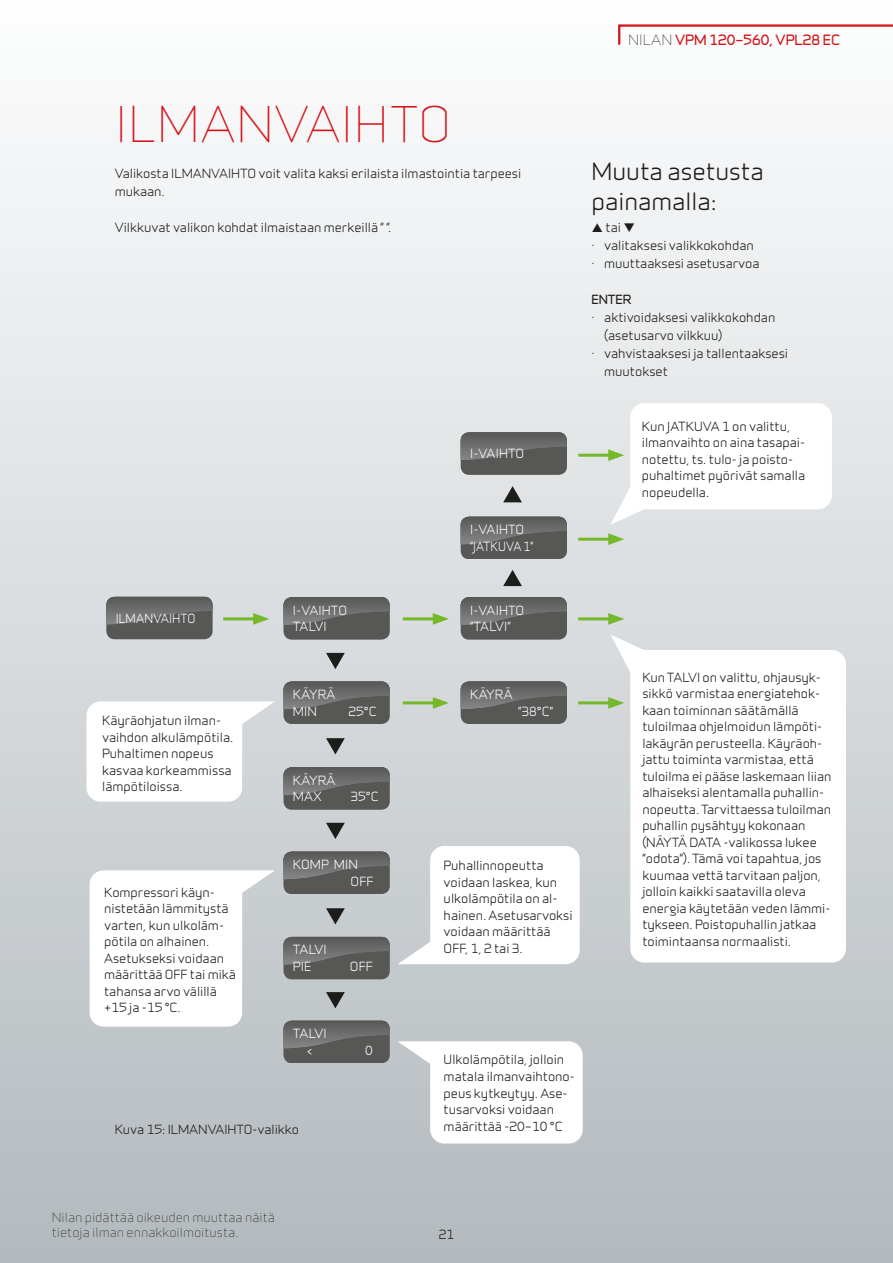
<style>
.page{position:relative;width:893px;height:1263px;background:#fff}
.page>*{position:absolute;margin:0;border:0;box-sizing:border-box;transform-origin:0 0}
.t1{font:46.5px "Infinity T Light";letter-spacing:.015em;color:#d51317}
.t2{font:22.5px/30px "Infinity T Medium";color:#1d1d1b}
.t3{font:13.5px "Infinity T Bold";letter-spacing:.005em;color:#d51317}
.t4{font:12px/16.5px "Infinity T Medium";color:#1d1d1b}
.t5{font:12px/16.5px "Infinity T Medium";letter-spacing:.015em;color:#fff}
.t6{font:12px/15px "Infinity T Light";color:#1d1d1b}
.t7{font:12px "Infinity T Medium";letter-spacing:.015em;color:#fff;scale:.92 1}
.t8{font:12px "Infinity T Bold";color:#1d1d1b}
.t9{font:12px "Infinity T Medium";letter-spacing:.015em;color:#fff;scale:.9 1}
.s1{font-family:"Infinity T Light";color:#1d1d1b}
</style>
<div class="page">
<div style="left:0;top:0;width:893px;height:1263px;background:linear-gradient(to bottom,#fdfefe,#b3b9bd)"></div>
<svg style="left:617px;top:23px;width:276px;height:24px"></svg>
<svg style="left:610px;top:635px;width:236px;height:327px"></svg>
<svg style="left:90px;top:870px;width:185px;height:156px"></svg>
<svg style="left:87px;top:701px;width:188px;height:101px"></svg>
<svg style="left:397px;top:1041px;width:186px;height:102px"></svg>
<svg style="left:397px;top:846px;width:183px;height:118px"></svg>
<hr style="left:223px;top:617px;width:36px;height:3px;background:#76b82a">
<svg style="left:253px;top:613px;width:16px;height:12px"></svg>
<hr style="left:403px;top:701px;width:35px;height:3px;background:#76b82a">
<svg style="left:433px;top:697px;width:16px;height:12px"></svg>
<hr style="left:578px;top:701px;width:36px;height:3px;background:#76b82a">
<svg style="left:608px;top:697px;width:16px;height:12px"></svg>
<hr style="left:403px;top:617px;width:35px;height:3px;background:#76b82a">
<svg style="left:433px;top:613px;width:16px;height:12px"></svg>
<hr style="left:578px;top:617px;width:36px;height:3px;background:#76b82a">
<svg style="left:608px;top:613px;width:16px;height:12px"></svg>
<hr style="left:578px;top:538px;width:36px;height:3px;background:#76b82a">
<svg style="left:608px;top:533px;width:16px;height:12px"></svg>
<hr style="left:578px;top:454px;width:36px;height:3px;background:#76b82a">
<svg style="left:608px;top:403px;width:224px;height:122px"></svg>
<svg style="left:106px;top:597px;width:107px;height:42px;background:#626161"></svg>
<svg style="left:283px;top:597px;width:107px;height:43px;background:#636362"></svg>
<svg style="left:283px;top:767px;width:107px;height:43px;background:#626261"></svg>
<svg style="left:461px;top:432px;width:106px;height:43px;background:#626261"></svg>
<svg style="left:283px;top:681px;width:107px;height:43px;background:#626261"></svg>
<svg style="left:461px;top:517px;width:106px;height:42px;background:#616160"></svg>
<svg style="left:283px;top:937px;width:107px;height:42px;background:#616160"></svg>
<svg style="left:283px;top:1021px;width:107px;height:42px;background:#616160"></svg>
<svg style="left:283px;top:851px;width:107px;height:43px;background:#626261"></svg>
<svg style="left:461px;top:597px;width:106px;height:43px;background:#626261"></svg>
<svg style="left:461px;top:681px;width:106px;height:43px;background:#616160"></svg>
<svg style="left:326px;top:653px;width:19px;height:16px"></svg>
<svg style="left:326px;top:908px;width:19px;height:16px"></svg>
<svg style="left:326px;top:992px;width:19px;height:16px"></svg>
<svg style="left:326px;top:738px;width:19px;height:16px"></svg>
<svg style="left:503px;top:570px;width:19px;height:16px"></svg>
<svg style="left:503px;top:486px;width:19px;height:16px"></svg>
<svg style="left:326px;top:823px;width:19px;height:16px"></svg>
<svg style="left:592px;top:223px;width:10px;height:9px"></svg>
<p class="t3" style="left:628px;top:30px;width:214px"><span class="s1">nilan</span> VPM 120–560, VPL28 EC</p>
<h1 class="t1" style="left:115px;top:91px;width:338px">I lmanvaihto</h1>
<p class="t4" style="left:115px;top:164px;width:408px;line-height:18px">Valikosta ILMANVAIHTO voit valita kaksi erilaista ilmastointia tarpeesi mukaan.</p>
<p class="t4" style="left:115px;top:219px;width:278px">Vilkkuvat valikon kohdat ilmaistaan merkeillä ” ”.</p>
<p class="t5" style="left:470px;top:445px;width:17px">i-vaihto</p>
<p class="t5" style="left:470px;top:521px;width:17px">i-vaihto ”jatk</p>
<p class="t9" style="left:498px;top:538px;width:41px">uva 1”</p>
<h2 class="t2" style="left:591px;top:155px;width:174px">Muuta asetusta painamalla:</h2>
<p class="t4" style="left:591px;top:218px;width:169px;line-height:18px;text-indent:14px">tai ❑<br>· valitaksesi valikkokohdan · muuttaaksesi asetusarvoa</p>
<p class="t8" style="left:591px;top:291px;width:41px">ENTER</p>
<p class="t4" style="left:591px;top:309px;width:185px">· aktivoidaksesi valikkokohdan</p>
<p class="t4" style="left:604px;top:327px;width:120px">(asetusarvo vilkkuu)</p>
<p class="t4" style="left:591px;top:345px;width:198px">· vahvistaaksesi ja tallentaaksesi</p>
<p class="t4" style="left:604px;top:363px;width:65px">muutokset</p>
<p class="t4" style="left:642px;top:417px;width:165px">Kun JATKUVA 1 on valittu, ilmanvaihto on aina tasapai&shy;notettu, ts. tulo- ja poisto&shy;puhaltimet pyörivät samalla nopeudella.</p>
<p class="t7" style="left:116px;top:610px;width:50px">ILMANvaihto</p>
<p class="t5" style="left:293px;top:601px;width:17px">i-vaihto talvi</p>
<p class="t4" style="left:102px;top:711px;width:133px">Käyräohjatun ilman&shy;vaihdon alkulämpötila.<br>Puhaltimen nopeus kasvaa korkeammissa lämpötiloissa.</p>
<p class="t4" style="left:104px;top:883px;width:133px">Kompressori käyn&shy;nistetään lämmitystä varten, kun ulkoläm&shy;pötila on alhainen.<br>Asetukseksi voidaan määrittää OFF tai mikä tahansa arvo välillä +15 ja -15 °C.</p>
<p class="t5" style="left:293px;top:686px;width:10px">käyrä min</p>
<p class="t5" style="left:348px;top:702px;width:30px">25°C</p>
<p class="t5" style="left:293px;top:771px;width:11px">käyrä max</p>
<p class="t5" style="left:350px;top:788px;width:30px">35°C</p>
<p class="t5" style="left:293px;top:856px;width:10px">komp</p>
<p class="t5" style="left:334px;top:856px;width:9px">min</p>
<p class="t5" style="left:351px;top:872px;width:9px">off</p>
<p class="t5" style="left:293px;top:941px;width:8px">talvi pie</p>
<p class="t5" style="left:350px;top:957px;width:9px">off</p>
<p class="t5" style="left:293px;top:1025px;width:8px">talvi</p>
<p class="t5" style="left:307px;top:1041px;width:6px">&lt;</p>
<p class="t5" style="left:365px;top:1041px;width:9px">0</p>
<p class="t4" style="left:115px;top:1120px;width:186px">Kuva 15: ILMANVAIHTO-valikko</p>
<p class="t5" style="left:470px;top:601px;width:17px">i-vaihto ”talvi</p>
<p class="t5" style="left:508px;top:618px;width:5px">”</p>
<p class="t5" style="left:470px;top:686px;width:10px">käyrä</p>
<p class="t5" style="left:518px;top:702px;width:37px">”38°C”</p>
<p class="t4" style="left:444px;top:857px;width:130px">Puhallinnopeutta voidaan laskea, kun ulkolämpötila on al&shy;hainen. Asetusarvoksi voidaan määrittää<br>OFF, 1, 2 tai 3.</p>
<p class="t4" style="left:444px;top:1051px;width:133px">Ulkolämpötila, jolloin matala ilmanvaihtono&shy;peus kytkeytyy. Ase&shy;tusarvoksi voidaan määrittää -20–10 °C</p>
<p class="t4" style="left:642px;top:668px;width:191px">Kun TALVI on valittu, ohjausyk&shy;sikkö varmistaa energiatehok&shy;kaan toiminnan säätämällä tuloilmaa ohjelmoidun lämpöti&shy;lakäyrän perusteella. Käyräoh&shy;jattu toiminta varmistaa, että tuloilma ei pääse laskemaan liian alhaiseksi alentamalla puhallin&shy;nopeutta. Tarvittaessa tuloilman puhallin pysähtyy kokonaan (NÄYTÄ DATA -valikossa lukee ”odota”). Tämä voi tapahtua, jos kuumaa vettä tarvitaan paljon, jolloin kaikki saatavilla oleva energia käytetään veden lämmi&shy;tykseen. Poistopuhallin jatkaa toimintaansa normaalisti.</p>
<p class="t6" style="left:52px;top:1209px;width:225px">Nilan pidättää oikeuden muuttaa näitä tietoja ilman ennakkoilmoitusta.</p>
<p class="t4" style="left:439px;top:1225px;width:17px">21</p>
</div>
